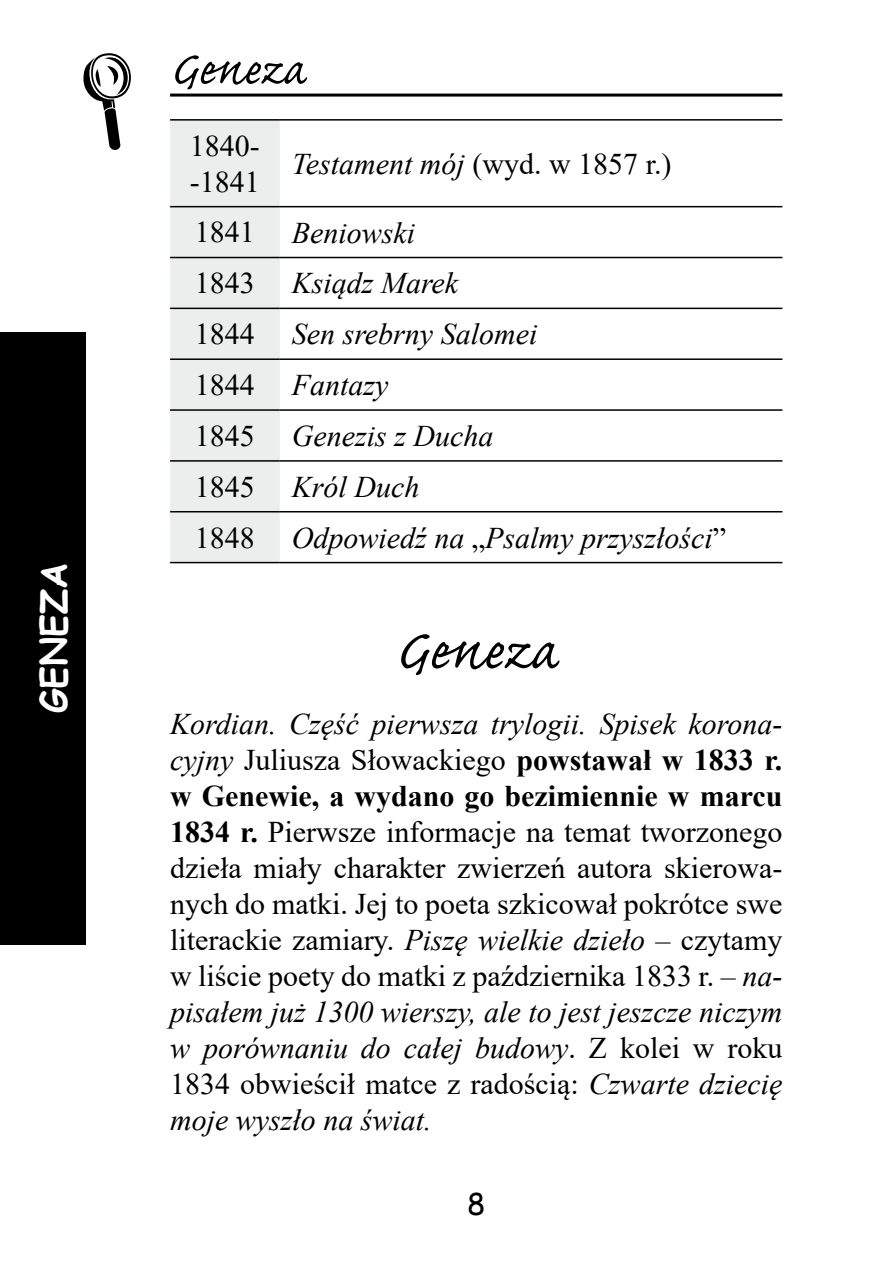
<style>
.page{position:relative;width:893px;height:1276px;background:#fff}
.page>*{position:absolute;margin:0;border:0;box-sizing:border-box;transform-origin:0 0}
.Rozdzial{font:72px "Caflisch Script Pro";color:#000}
.t1{font:60px "Caflisch Script Pro";color:#000}
.t2{font:700 36px "Comic Sans MS";color:#fff}
.pisanie{font:30px/36px "Times New Roman";color:#000}
.pisanie-2{font:italic 30px "Times New Roman";color:#000}
.t3{font:30px "Comic Sans MS";color:#000}
.s1{font-style:italic}
.s2{font-style:normal}
.s3{font-weight:700}
</style>
<div class="page">
<div style="left:0;top:332px;width:85px;height:612px;background:#000"></div>
<hr style="left:170px;top:94px;width:612px;height:3px;background:#000">
<svg style="left:83px;top:53px;width:48px;height:97px"></svg>
<div style="left:170px;top:121px;width:110px;height:441px;background:#eceded"></div>
<hr style="left:280px;top:119px;width:502px;height:2px;background:#000">
<hr style="left:280px;top:206px;width:502px;height:1px;background:#000">
<hr style="left:280px;top:257px;width:502px;height:1px;background:#000">
<hr style="left:280px;top:308px;width:502px;height:1px;background:#000">
<hr style="left:280px;top:358px;width:502px;height:2px;background:#000">
<hr style="left:280px;top:409px;width:502px;height:2px;background:#000">
<hr style="left:280px;top:460px;width:502px;height:2px;background:#000">
<hr style="left:280px;top:511px;width:502px;height:1px;background:#000">
<hr style="left:170px;top:119px;width:110px;height:2px;background:#000">
<hr style="left:170px;top:206px;width:110px;height:1px;background:#000">
<hr style="left:170px;top:257px;width:110px;height:1px;background:#000">
<hr style="left:170px;top:308px;width:110px;height:1px;background:#000">
<hr style="left:170px;top:358px;width:110px;height:2px;background:#000">
<hr style="left:170px;top:409px;width:110px;height:2px;background:#000">
<hr style="left:170px;top:460px;width:110px;height:2px;background:#000">
<hr style="left:170px;top:511px;width:110px;height:1px;background:#000">
<hr style="left:170px;top:562px;width:110px;height:1px;background:#000">
<hr style="left:280px;top:562px;width:502px;height:1px;background:#000">
<p class="t2" style="left:27px;top:713px;width:152px;rotate:-90deg">GENEZA</p>
<h2 class="t1" style="left:170px;top:38px;width:137px">Geneza</h2>
<p class="pisanie" style="left:190px;top:127px;width:71px">1840- -1841</p>
<p class="pisanie" style="left:292px;top:145px;width:381px"><span class="s1">Testament mój</span> (wyd. w 1857 r.)</p>
<p class="pisanie" style="left:195px;top:213px;width:61px">1841</p>
<p class="pisanie-2" style="left:292px;top:212px;width:125px">Beniowski</p>
<p class="pisanie" style="left:195px;top:264px;width:61px">1843</p>
<p class="pisanie-2" style="left:292px;top:263px;width:168px">Ksiądz Marek</p>
<p class="pisanie" style="left:195px;top:315px;width:61px">1844</p>
<p class="pisanie-2" style="left:292px;top:313px;width:247px">Sen srebrny Salomei</p>
<p class="pisanie" style="left:195px;top:366px;width:61px">1844</p>
<p class="pisanie-2" style="left:292px;top:364px;width:98px">Fantazy</p>
<p class="pisanie" style="left:195px;top:417px;width:61px">1845</p>
<p class="pisanie-2" style="left:292px;top:415px;width:203px">Genezis z Ducha</p>
<p class="pisanie" style="left:195px;top:468px;width:61px">1845</p>
<p class="pisanie-2" style="left:292px;top:466px;width:129px">Król Duch</p>
<p class="pisanie" style="left:195px;top:518px;width:61px">1848</p>
<p class="pisanie-2" style="left:292px;top:517px;width:436px">Odpowiedź na <span class="s2">„</span>Psalmy przyszłości<span class="s2">”</span></p>
<p class="Rozdzial" style="left:395px;top:613px;width:164px">Geneza</p>
<p class="pisanie" style="left:170px;top:705px;width:614px;text-align:justify"><span class="s1">Kordian. Część pierwsza trylogii. Spisek korona&shy;cyjny</span> Juliusza Słowackiego <span class="s3">powstawał w 1833 r. w Genewie, a wydano go bezimiennie w marcu 1834 r.</span> Pierwsze informacje na temat tworzonego dzieła miały charakter zwierzeń autora skierowa&shy;nych do matki. Jej to poeta szkicował pokrótce swe literackie zamiary. <span class="s1">Piszę wielkie dzieło</span> – czytamy w liście poety do matki z października 1833 r. – <span class="s1">na&shy;pisałem już 1300 wierszy, ale to jest jeszcze niczym w porównaniu do całej budowy</span>. Z kolei w roku 1834 obwieścił matce z radością: <span class="s1">Czwarte dziecię moje wyszło na świat.</span></p>
<p class="t3" style="left:467px;top:1181px;width:20px">8</p>
</div>
